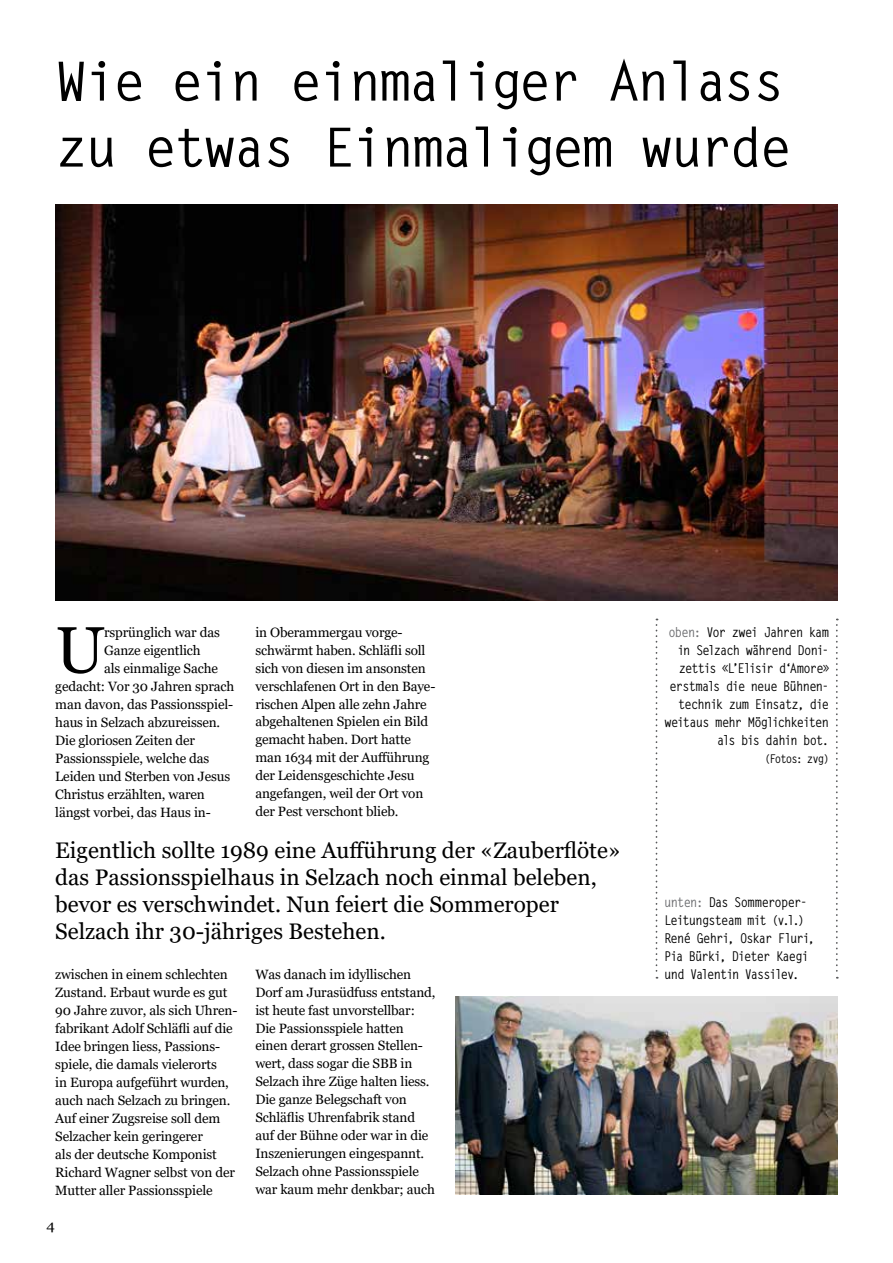
<style>
.page{position:relative;width:893px;height:1263px;background:#fff}
.page>*{position:absolute;margin:0;border:0;box-sizing:border-box;transform-origin:0 0}
.t1{font:65.4px "Georgia";color:#000}
.t2{font:700 54px/66px "Letter Gothic Std";letter-spacing:-.05em;color:#000}
.t3{font:22.5px/27px "Georgia";color:#000}
.t4{font:13.5px/18px "Georgia";letter-spacing:-.01em;color:#000}
.t5{font:700 13.5px/18px "Letter Gothic Std";letter-spacing:-.075em;color:#000;text-align:right;scale:.9 1}
.t6{font:13.5px "Georgia";letter-spacing:-.01em;color:#000;scale:1.11 1}
.t7{font:700 12px "Letter Gothic Std";letter-spacing:-.095em;color:#000;scale:.9 1}
.s1{color:#6d6e71}
</style>
<div class="page">
<img style="left:55px;top:205px;width:783px;height:396px">
<svg style="left:656px;top:619px;width:1px;height:360px"></svg>
<svg style="left:836px;top:619px;width:2px;height:360px"></svg>
<img style="left:455px;top:997px;width:383px;height:198px">
<h2 class="t2" style="left:55px;top:49px;width:738px">Wie ein einmaliger Anlass zu etwas Einmaligem wurde</h2>
<h1 class="t1" style="left:55px;top:610px;width:51px">U</h1>
<p class="t4" style="left:104px;top:623px;width:117px">rsprünglich war das</p>
<p class="t4" style="left:104px;top:641px;width:98px">Ganze eigentlich</p>
<p class="t4" style="left:104px;top:659px;width:115px">als einmalige Sache</p>
<p class="t4" style="left:55px;top:677px;width:181px">gedacht: Vor 30 Jahren sprach</p>
<p class="t4" style="left:55px;top:695px;width:179px">man davon, das Passionsspiel-</p>
<p class="t4" style="left:55px;top:713px;width:166px">haus in Selzach abzureissen.</p>
<p class="t4" style="left:55px;top:731px;width:141px">Die gloriosen Zeiten der</p>
<p class="t4" style="left:55px;top:749px;width:156px">Passionsspiele, welche das</p>
<p class="t4" style="left:55px;top:767px;width:176px">Leiden und Sterben von Jesus</p>
<p class="t4" style="left:55px;top:785px;width:151px">Christus erzählten, waren</p>
<p class="t4" style="left:55px;top:803px;width:157px">längst vorbei, das Haus in-</p>
<p class="t4" style="left:255px;top:623px;width:181px">in Oberammergau vorge&shy;schwärmt haben. Schläfli soll sich von diesen im ansonsten verschlafenen Ort in den Baye&shy;rischen Alpen alle zehn Jahre abgehaltenen Spielen ein Bild gemacht haben. Dort hatte man 1634 mit der Aufführung der Leidensgeschichte Jesu angefangen, weil der Ort von der Pest verschont blieb.</p>
<h3 class="t3" style="left:55px;top:838px;width:567px">Eigentlich sollte 1989 eine Aufführung der «Zauberflöte» das Passionsspielhaus in Selzach noch einmal beleben, bevor es verschwindet. Nun feiert die Sommeroper Selzach ihr 30-jähriges Bestehen.</h3>
<p class="t4" style="left:55px;top:965px;width:184px">zwischen in einem schlechten<br>Zustand. Erbaut wurde es gut<br>90 Jahre zuvor, als sich Uhren&shy;fabrikant Adolf Schläfli auf die<br>Idee bringen liess, Passions&shy;spiele, die damals vielerorts<br>in Europa aufgeführt wurden, auch nach Selzach zu bringen.<br>Auf einer Zugsreise soll dem<br>Selzacher kein geringerer<br>als der deutsche Komponist<br>Richard Wagner selbst von der<br>Mutter aller Passionsspiele</p>
<p class="t6" style="left:46px;top:1217px;width:9px">4</p>
<p class="t4" style="left:255px;top:965px;width:182px">Was danach im idyllischen<br>Dorf am Jurasüdfuss entstand, ist heute fast unvorstellbar:<br>Die Passionsspiele hatten einen derart grossen Stellen&shy;wert, dass sogar die SBB in<br>Selzach ihre Züge halten liess.<br>Die ganze Belegschaft von<br>Schläflis Uhrenfabrik stand auf der Bühne oder war in die<br>Inszenierungen eingespannt.<br>Selzach ohne Passionsspiele war kaum mehr denkbar; auch</p>
<p class="t5" style="left:664px;top:623px;width:185px"><span class="s1">oben:</span> Vor zwei Jahren kam in Selzach während Doni&shy;zettis «L’Elisir d‘Amore» erstmals die neue Bühnen&shy;technik zum Einsatz, die weitaus mehr Möglichkeiten als bis dahin bot.</p>
<p class="t7" style="left:765px;top:751px;width:73px">(Fotos: zvg)</p>
<p class="t5" style="left:664px;top:893px;width:169px;text-align:left"><span class="s1">unten:</span> Das Sommeroper-<br>Leitungsteam mit (v.l.)<br>René Gehri, Oskar Fluri,<br>Pia Bürki, Dieter Kaegi und Valentin Vassilev.</p>
</div>
